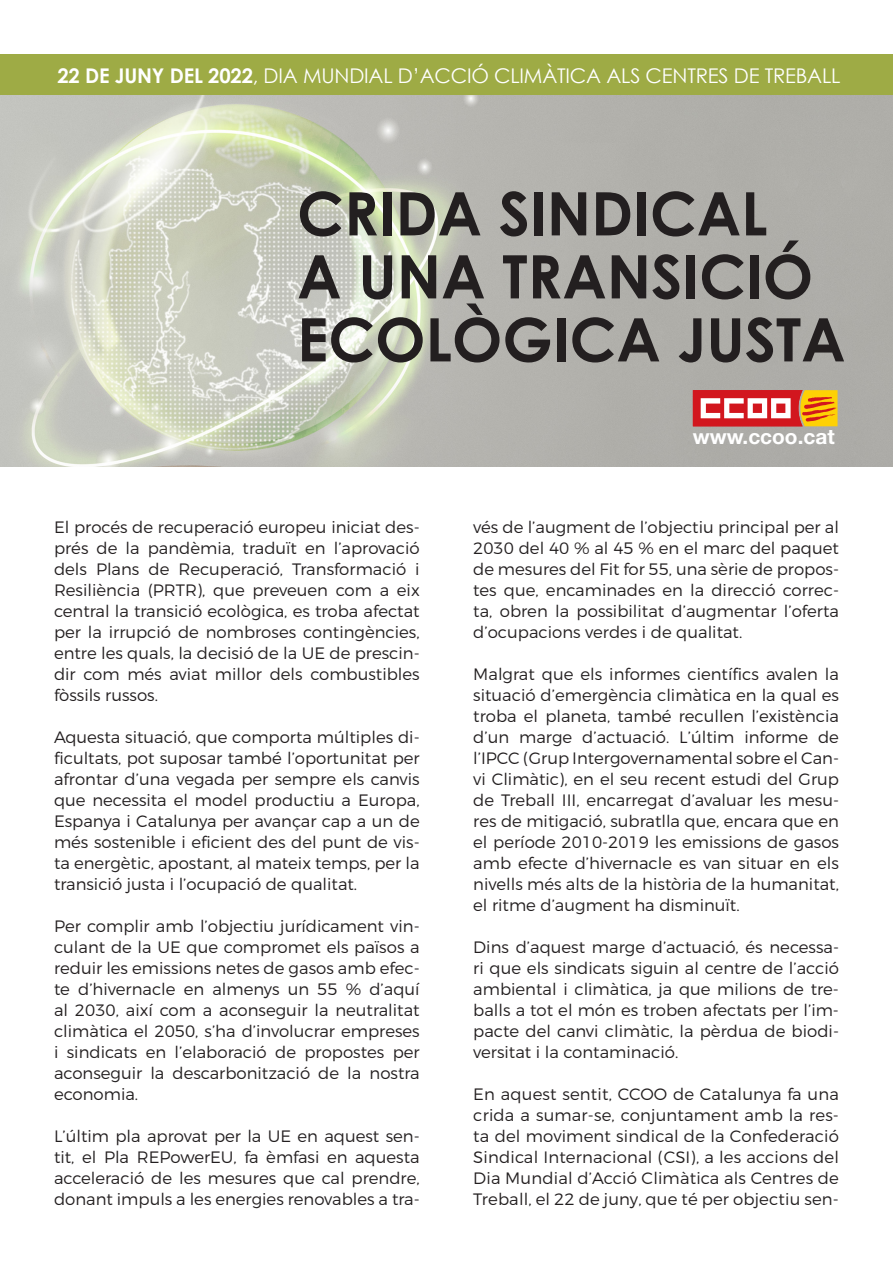
<style>
.page{position:relative;width:893px;height:1263px;background:#fff}
.page>*{position:absolute;margin:0;border:0;box-sizing:border-box;transform-origin:0 0}
.t1{font:700 60px/63px "Century Gothic";color:#231f20}
.t2{font:700 20.85px "Helvetica Neue";color:#fff}
.t3{font:20.25px "Century Gothic";letter-spacing:-.01em;color:#fff}
.t4{font:300 16.5px/21px "Montserrat";color:#231f20;text-align:justify}
.s1{font-weight:700}
</style>
<div class="page">
<div style="left:0;top:54px;width:893px;height:42px;background:#9eab45"></div>
<img style="left:0;top:96px;width:893px;height:371px">
<svg style="left:693px;top:390px;width:144px;height:36px"></svg>
<p class="t3" style="left:57px;top:62px;width:785px"><span class="s1">22 DE JUNY DEL 2022</span>, DIA MUNDIAL D’ACCIÓ CLIMÀTICA ALS CENTRES DE TREBALL</p>
<h1 class="t1" style="left:297px;top:179px;width:550px">CRIDA SINDICAL<br>A UNA TRANSICIÓ<br>ECOLÒGICA JUSTA</h1>
<p class="t4" style="left:54px;top:516px;width:367px">El procés de recuperació europeu iniciat des&shy;prés de la pandèmia, traduït en l’aprovació dels Plans de Recuperació, Transformació i Resiliència (PRTR), que preveuen com a eix central la transició ecològica, es troba afectat per la irrupció de nombroses contingències, entre les quals, la decisió de la UE de prescin&shy;dir com més aviat millor dels combustibles fòssils russos.</p>
<p class="t4" style="left:54px;top:726px;width:367px">Aquesta situació, que comporta múltiples di&shy;ficultats, pot suposar també l’oportunitat per afrontar d’una vegada per sempre els canvis que necessita el model productiu a Europa, Espanya i Catalunya per avançar cap a un de més sostenible i eficient des del punt de vis&shy;ta energètic, apostant, al mateix temps, per la transició justa i l’ocupació de qualitat.</p>
<p class="t4" style="left:54px;top:915px;width:367px">Per complir amb l’objectiu jurídicament vin&shy;culant de la UE que compromet els països a reduir les emissions netes de gasos amb efec&shy;te d’hivernacle en almenys un 55 % d’aquí al 2030, així com a aconseguir la neutralitat climàtica el 2050, s’ha d’involucrar empreses i sindicats en l’elaboració de propostes per aconseguir la descarbonització de la nostra economia.</p>
<p class="t4" style="left:54px;top:1125px;width:367px">L’últim pla aprovat per la UE en aquest sen&shy;tit, el Pla REPowerEU, fa èmfasi en aquesta acceleració de les mesures que cal prendre, donant impuls a les energies renovables a tra-</p>
<p class="t2" style="left:693px;top:424px;width:143px">www.ccoo.cat</p>
<p class="t4" style="left:473px;top:516px;width:367px">vés de l’augment de l’objectiu principal per al 2030 del 40 % al 45 % en el marc del paquet de mesures del Fit for 55, una sèrie de propos&shy;tes que, encaminades en la direcció correc&shy;ta, obren la possibilitat d’augmentar l’oferta d’ocupacions verdes i de qualitat.</p>
<p class="t4" style="left:473px;top:663px;width:367px">Malgrat que els informes científics avalen la situació d’emergència climàtica en la qual es troba el planeta, també recullen l’existència d’un marge d’actuació. L’últim informe de l’IPCC (Grup Intergovernamental sobre el Can&shy;vi Climàtic), en el seu recent estudi del Grup de Treball III, encarregat d’avaluar les mesu&shy;res de mitigació, subratlla que, encara que en el període 2010-2019 les emissions de gasos amb efecte d’hivernacle es van situar en els nivells més alts de la història de la humanitat, el ritme d’augment ha disminuït.</p>
<p class="t4" style="left:473px;top:936px;width:367px">Dins d’aquest marge d’actuació, és necessa&shy;ri que els sindicats siguin al centre de l’acció ambiental i climàtica, ja que milions de tre&shy;balls a tot el món es troben afectats per l’im&shy;pacte del canvi climàtic, la pèrdua de biodi&shy;versitat i la contaminació.</p>
<p class="t4" style="left:473px;top:1083px;width:367px">En aquest sentit, CCOO de Catalunya fa una crida a sumar-se, conjuntament amb la res&shy;ta del moviment sindical de la Confederació Sindical Internacional (CSI), a les accions del Dia Mundial d’Acció Climàtica als Centres de Treball, el 22 de juny, que té per objectiu sen-</p>
</div>
